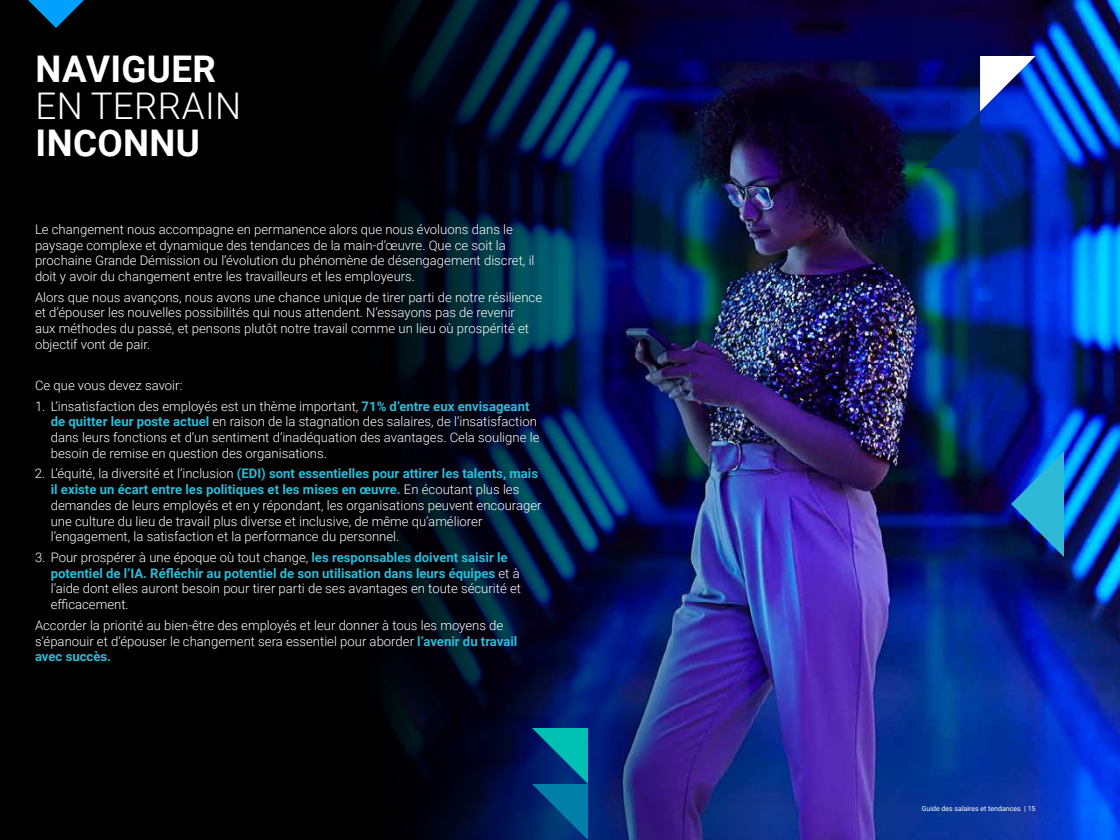
<style>
.page{position:relative;width:1120px;height:840px;background:#fff}
.page>*{position:absolute;margin:0;border:0;box-sizing:border-box;transform-origin:0 0}
.t1{font:700 36.75px "Roboto";letter-spacing:.01em;color:#fff}
.t2{font:300 36.75px "Roboto";letter-spacing:.01em;color:#fff}
.t3{font:300 13.12px/15.8px "Roboto";color:#fff}
.t4{font:7px "Roboto";color:#fff}
.s1{font-weight:700;color:#2ebad7}
</style>
<div class="page">
<img style="left:913px;top:0;width:207px;height:840px">
<img style="left:0;top:0;width:913px;height:840px">
<svg style="left:532px;top:728px;width:56px;height:112px;background:#00628e"></svg>
<svg style="left:28px;top:0;width:56px;height:28px;background:#004f7f"></svg>
<svg style="left:1011px;top:451px;width:53px;height:106px;background:#186baf"></svg>
<svg style="left:923px;top:56px;width:113px;height:112px;background:#1f3b9e"></svg>
<h1 class="t1" style="left:36px;top:44px;width:182px">NAVIGUER</h1>
<h1 class="t2" style="left:36px;top:80px;width:207px">EN TERRAIN</h1>
<h1 class="t1" style="left:36px;top:117px;width:166px">INCONNU</h1>
<p class="t3" style="left:35px;top:221px;width:501px">Le changement nous accompagne en permanence alors que nous évoluons dans le paysage complexe et dynamique des tendances de la main-d’œuvre. Que ce soit la prochaine Grande Démission ou l’évolution du phénomène de désengagement discret, il doit y avoir du changement entre les travailleurs et les employeurs.</p>
<p class="t3" style="left:35px;top:289px;width:509px">Alors que nous avançons, nous avons une chance unique de tirer parti de notre résilience et d’épouser les nouvelles possibilités qui nous attendent. N’essayons pas de revenir<br>aux méthodes du passé, et pensons plutôt notre travail comme un lieu où prospérité et objectif vont de pair.</p>
<p class="t3" style="left:35px;top:377px;width:149px">Ce que vous devez savoir:</p>
<p class="t3" style="left:51px;top:398px;width:490px;text-indent:-16px">1. L’insatisfaction des employés est un thème important, <span class="s1">71% d’entre eux envisageant de quitter leur poste actuel</span> en raison de la stagnation des salaires, de l’insatisfaction dans leurs fonctions et d’un sentiment d’inadéquation des avantages. Cela souligne le besoin de remise en question des organisations.</p>
<p class="t3" style="left:51px;top:465px;width:492px;text-indent:-16px">2. L’équité, la diversité et l’inclusion <span class="s1">(EDI) sont essentielles pour attirer les talents, mais il existe un écart entre les politiques et les mises en œuvre.</span> En écoutant plus les demandes de leurs employés et en y répondant, les organisations peuvent encourager une culture du lieu de travail plus diverse et inclusive, de même qu’améliorer l’engagement, la satisfaction et la performance du personnel.</p>
<p class="t3" style="left:51px;top:549px;width:472px;text-indent:-16px">3. Pour prospérer à une époque où tout change, <span class="s1">les responsables doivent saisir le potentiel de l’IA. Réfléchir au potentiel de son utilisation dans leurs équipes</span> et à l’aide dont elles auront besoin pour tirer parti de ses avantages en toute sécurité et efficacement.</p>
<p class="t3" style="left:35px;top:617px;width:484px">Accorder la priorité au bien-être des employés et leur donner à tous les moyens de s’épanouir et d’épouser le changement sera essentiel pour aborder <span class="s1">l’avenir du travail avec succès.</span></p>
<p class="t4" style="left:922px;top:803px;width:115px">Guide des salaires et tendances | 15</p>
</div>
